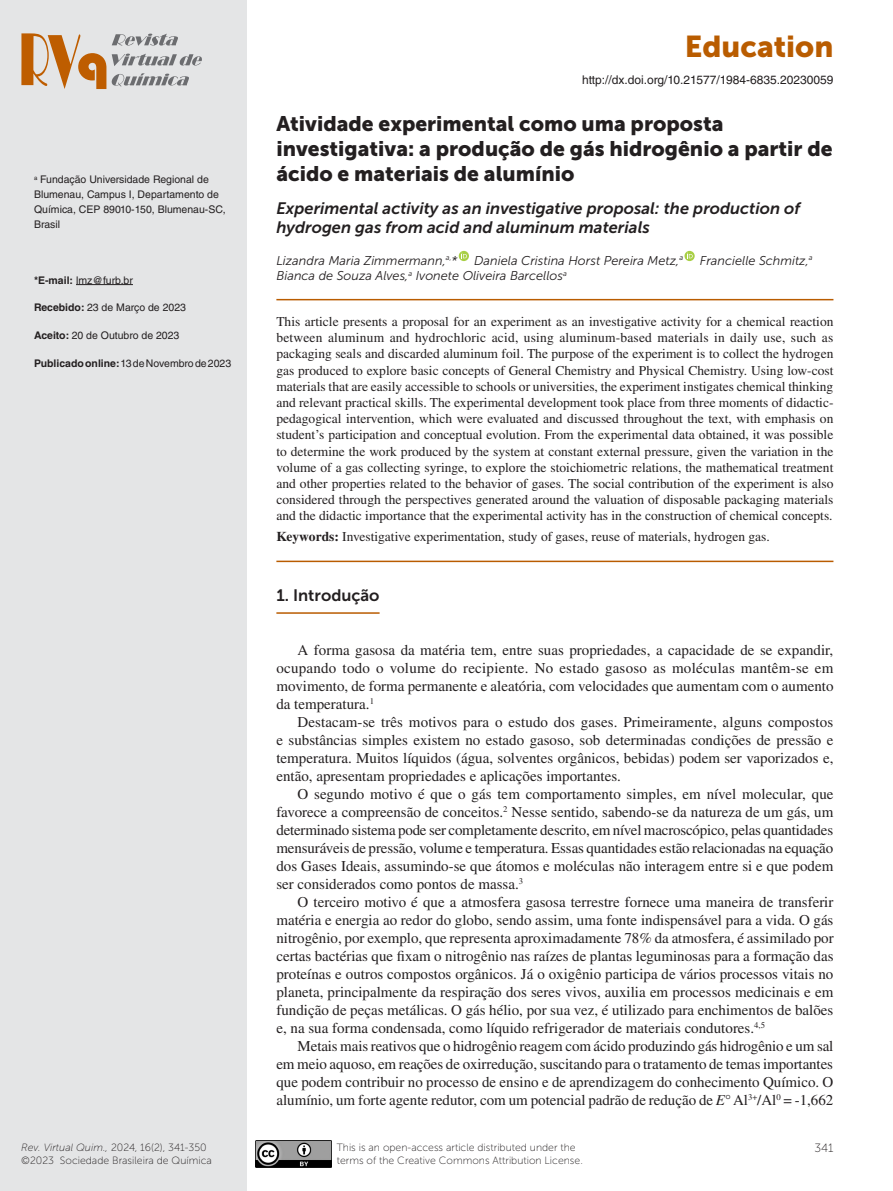
<style>
.page{position:relative;width:893px;height:1191px;background:#fff}
.page>*{position:absolute;margin:0;border:0;box-sizing:border-box;transform-origin:0 0}
.t1{font:30px "Museo Sans 900";color:#b95c00}
.Título{font:21px/25.2px "Museo Sans 900";color:#231f20}
.Título_inglês{font:italic 16.5px/19.8px "Museo Sans 700";color:#231f20}
.Sessão{font:16.5px "Museo Sans 700";color:#231f20}
.t2{font:15px/18px "Times LT Std";color:#231f20;text-align:justify}
.Resumo{font:13.5px/16.2px "Times LT Std";color:#231f20;text-align:justify}
.Keywords{font:13.5px "Times LT Std";color:#231f20}
.Autores{font:italic 12.75px "Museo Sans 300";color:#231f20}
.t3{font:12px "Helvetica LT Std";color:#231f20}
.t4{font:12px "Museo Sans 100";color:#231f20}
.Endereço{font:10.5px/15px "Helvetica LT Std";color:#231f20}
.t5{font:10.5px/12.6px "Museo Sans 100";color:#231f20}
.s1{font-weight:700}
.s2{font-style:italic}
</style>
<div class="page">
<div style="left:0;top:0;width:246px;height:1191px;background:#e4e5e6"></div>
<img style="left:255px;top:1140px;width:77px;height:27px">
<svg style="left:21px;top:33px;width:85px;height:56px"></svg>
<svg style="left:112px;top:73px;width:77px;height:13px"></svg>
<svg style="left:112px;top:54px;width:90px;height:12px"></svg>
<svg style="left:112px;top:34px;width:66px;height:12px"></svg>
<hr style="left:76px;top:284px;width:57px;height:1px;background:#231f20">
<hr style="left:276px;top:299px;width:557px;height:1px;background:#b95c00">
<hr style="left:276px;top:560px;width:557px;height:2px;background:#b95c00">
<hr style="left:276px;top:612px;width:104px;height:2px;background:#b95c00">
<svg style="left:459px;top:251px;width:10px;height:10px"></svg>
<svg style="left:461px;top:253px;width:6px;height:5px"></svg>
<svg style="left:684px;top:251px;width:11px;height:10px"></svg>
<svg style="left:687px;top:253px;width:6px;height:5px"></svg>
<p class="Endereço" style="left:34px;top:172px;width:193px"><sup>a</sup> Fundação Universidade Regional de<br>Blumenau, Campus I, Departamento de<br>Química, CEP 89010-150, Blumenau-SC,<br>Brasil</p>
<p class="Endereço" style="left:34px;top:272px;width:100px"><span class="s1">*E-mail:</span> lmz@furb.br</p>
<p class="Endereço" style="left:34px;top:300px;width:154px"><span class="s1">Recebido:</span> 23 de Março de 2023</p>
<p class="Endereço" style="left:34px;top:328px;width:147px"><span class="s1">Aceito:</span> 20 de Outubro de 2023</p>
<p class="Endereço" style="left:34px;top:356px;width:199px"><span class="s1">Publicado online:</span> 13 de Novembro de 2023</p>
<p class="t5" style="left:21px;top:1141px;width:192px"><span class="s2">Rev. Virtual Quim.,</span> 2024, 16(2), 341-350 ©2023 Sociedade Brasileira de Química</p>
<h1 class="t1" style="left:685px;top:29px;width:150px">Education</h1>
<p class="t3" style="left:582px;top:72px;width:253px">http://dx.doi.org/10.21577/1984-6835.20230059</p>
<p class="Título" style="left:276px;top:111px;width:558px">Atividade experimental como uma proposta investigativa: a produção de gás hidrogênio a partir de ácido e materiais de alumínio</p>
<p class="Título_inglês" style="left:276px;top:198px;width:525px">Experimental activity as an investigative proposal: the production of hydrogen gas from acid and aluminum materials</p>
<p class="Autores" style="left:276px;top:253px;width:183px">Lizandra Maria Zimmermann,<sup>a,</sup>*</p>
<p class="Autores" style="left:474px;top:253px;width:211px">Daniela Cristina Horst Pereira Metz,<sup>a</sup></p>
<p class="Autores" style="left:700px;top:253px;width:114px">Francielle Schmitz,<sup>a</sup></p>
<p class="Autores" style="left:276px;top:269px;width:292px">Bianca de Souza Alves,<sup>a</sup> Ivonete Oliveira Barcellos<sup>a</sup></p>
<p class="Resumo" style="left:276px;top:313px;width:559px">This article presents a proposal for an experiment as an investigative activity for a chemical reaction between aluminum and hydrochloric acid, using aluminum-based materials in daily use, such as packaging seals and discarded aluminum foil. The purpose of the experiment is to collect the hydrogen gas produced to explore basic concepts of General Chemistry and Physical Chemistry. Using low-cost materials that are easily accessible to schools or universities, the experiment instigates chemical thinking and relevant practical skills. The experimental development took place from three moments of didactic&shy;pedagogical intervention, which were evaluated and discussed throughout the text, with emphasis on student’s participation and conceptual evolution. From the experimental data obtained, it was possible to determine the work produced by the system at constant external pressure, given the variation in the volume of a gas collecting syringe, to explore the stoichiometric relations, the mathematical treatment and other properties related to the behavior of gases. The social contribution of the experiment is also considered through the perspectives generated around the valuation of disposable packaging materials and the didactic importance that the experimental activity has in the construction of chemical concepts.</p>
<p class="Keywords" style="left:276px;top:529px;width:495px"><span class="s1">Keywords:</span> Investigative experimentation, study of gases, reuse of materials, hydrogen gas.</p>
<p class="Sessão" style="left:276px;top:586px;width:105px">1. Introdução</p>
<p class="t2" style="left:276px;top:641px;width:559px;text-indent:21px">A forma gasosa da matéria tem, entre suas propriedades, a capacidade de se expandir, ocupando todo o volume do recipiente. No estado gasoso as moléculas mantêm-se em movimento, de forma permanente e aleatória, com velocidades que aumentam com o aumento da temperatura.<sup>1</sup></p>
<p class="t2" style="left:276px;top:713px;width:559px;text-indent:21px">Destacam-se três motivos para o estudo dos gases. Primeiramente, alguns compostos e substâncias simples existem no estado gasoso, sob determinadas condições de pressão e temperatura. Muitos líquidos (água, solventes orgânicos, bebidas) podem ser vaporizados e, então, apresentam propriedades e aplicações importantes.</p>
<p class="t2" style="left:276px;top:785px;width:559px;text-indent:21px">O segundo motivo é que o gás tem comportamento simples, em nível molecular, que favorece a compreensão de conceitos.<sup>2</sup> Nesse sentido, sabendo-se da natureza de um gás, um determinado sistema pode ser completamente descrito, em nível macroscópico, pelas quantidades mensuráveis de pressão, volume e temperatura. Essas quantidades estão relacionadas na equação dos Gases Ideais, assumindo-se que átomos e moléculas não interagem entre si e que podem ser considerados como pontos de massa.<sup>3</sup></p>
<p class="t2" style="left:276px;top:893px;width:559px;text-indent:21px">O terceiro motivo é que a atmosfera gasosa terrestre fornece uma maneira de transferir matéria e energia ao redor do globo, sendo assim, uma fonte indispensável para a vida. O gás nitrogênio, por exemplo, que representa aproximadamente 78% da atmosfera, é assimilado por certas bactérias que fixam o nitrogênio nas raízes de plantas leguminosas para a formação das proteínas e outros compostos orgânicos. Já o oxigênio participa de vários processos vitais no planeta, principalmente da respiração dos seres vivos, auxilia em processos medicinais e em fundição de peças metálicas. O gás hélio, por sua vez, é utilizado para enchimentos de balões e, na sua forma condensada, como líquido refrigerador de materiais condutores.<sup>4,5</sup></p>
<p class="t2" style="left:276px;top:1037px;width:559px;text-indent:21px">Metais mais reativos que o hidrogênio reagem com ácido produzindo gás hidrogênio e um sal em meio aquoso, em reações de oxirredução, suscitando para o tratamento de temas importantes que podem contribuir no processo de ensino e de aprendizagem do conhecimento Químico. O alumínio, um forte agente redutor, com um potencial padrão de redução de <span class="s2">E</span>° Al<sup>3+</sup>/Al<sup>0</sup> = -1,662</p>
<p class="t5" style="left:337px;top:1141px;width:248px">This is an open-access article distributed under the terms of the Creative Commons Attribution License.</p>
<p class="t4" style="left:814px;top:1141px;width:20px">341</p>
</div>
